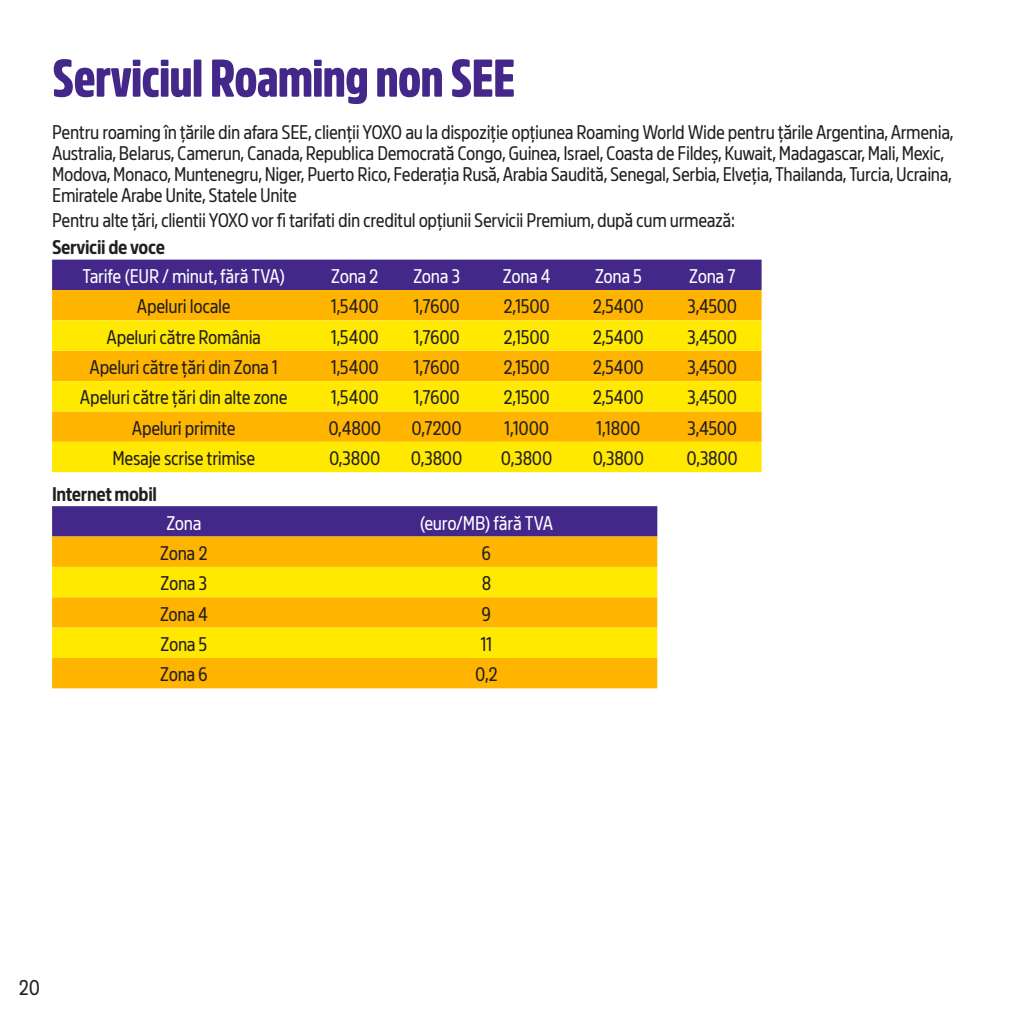
<style>
.page{position:relative;width:1017px;height:1017px;background:#fff}
.page>*{position:absolute;margin:0;border:0;box-sizing:border-box;transform-origin:0 0}
.t1{font:900 52.5px "Amsi Pro Condensed";letter-spacing:-.02em;color:#43288a}
.t2{font:21px "Amsi Pro Narrow";color:#231f20}
.t3{font:19.25px/21px "Amsi Pro Narrow";letter-spacing:-.02em;color:#231f20}
.t4{font:19.25px "Amsi Pro Narrow";letter-spacing:-.02em;color:#fff}
.t5{font:700 19.25px "Amsi Pro Narrow";letter-spacing:-.02em;color:#231f20}
</style>
<div class="page">
<div style="left:52px;top:260px;width:710px;height:30px;background:#43288a"></div>
<div style="left:52px;top:290px;width:710px;height:30px;background:#ffb400"></div>
<svg style="left:52px;top:320px;width:710px;height:152px;background:#ffd401"></svg>
<div style="left:52px;top:506px;width:605px;height:30px;background:#43288a"></div>
<div style="left:52px;top:536px;width:605px;height:152px;background:#ffb400"></div>
<svg style="left:52px;top:567px;width:605px;height:91px;background:#ffd701"></svg>
<h1 class="t1" style="left:52px;top:37px;width:465px">Serviciul Roaming non SEE</h1>
<p class="t3" style="left:52px;top:119px;width:903px">Pentru roaming în țările din afara SEE, clienții YOXO au la dispoziție opțiunea Roaming World Wide pentru țările Argentina, Armenia, Australia, Belarus, Camerun, Canada, Republica Democrată Congo, Guinea, Israel, Coasta de Fildeș, Kuwait, Madagascar, Mali, Mexic, Modova, Monaco, Muntenegru, Niger, Puerto Rico, Federația Rusă, Arabia Saudită, Senegal, Serbia, Elveția, Thailanda, Turcia, Ucraina, Emiratele Arabe Unite, Statele Unite</p>
<p class="t3" style="left:52px;top:208px;width:684px">Pentru alte țări, clientii YOXO vor fi tarifati din creditul opțiunii Servicii Premium, după cum urmează:</p>
<p class="t5" style="left:52px;top:232px;width:114px">Servicii de voce</p>
<p class="t4" style="left:82px;top:261px;width:204px">Tarife (EUR / minut, fără TVA)</p>
<p class="t4" style="left:331px;top:261px;width:49px">Zona 2</p>
<p class="t4" style="left:413px;top:261px;width:49px">Zona 3</p>
<p class="t4" style="left:503px;top:261px;width:50px">Zona 4</p>
<p class="t4" style="left:595px;top:261px;width:49px">Zona 5</p>
<p class="t4" style="left:689px;top:261px;width:48px">Zona 7</p>
<p class="t3" style="left:137px;top:294px;width:95px">Apeluri locale</p>
<p class="t3" style="left:331px;top:294px;width:50px">1,5400</p>
<p class="t3" style="left:413px;top:294px;width:48px">1,7600</p>
<p class="t3" style="left:503px;top:294px;width:48px">2,1500</p>
<p class="t3" style="left:593px;top:294px;width:53px">2,5400</p>
<p class="t3" style="left:687px;top:294px;width:52px">3,4500</p>
<p class="t3" style="left:107px;top:324px;width:156px">Apeluri către România</p>
<p class="t3" style="left:331px;top:324px;width:50px">1,5400</p>
<p class="t3" style="left:413px;top:324px;width:48px">1,7600</p>
<p class="t3" style="left:503px;top:324px;width:48px">2,1500</p>
<p class="t3" style="left:593px;top:324px;width:53px">2,5400</p>
<p class="t3" style="left:687px;top:324px;width:52px">3,4500</p>
<p class="t3" style="left:90px;top:355px;width:190px">Apeluri către țări din Zona 1</p>
<p class="t3" style="left:331px;top:355px;width:50px">1,5400</p>
<p class="t3" style="left:413px;top:355px;width:48px">1,7600</p>
<p class="t3" style="left:503px;top:355px;width:48px">2,1500</p>
<p class="t3" style="left:593px;top:355px;width:53px">2,5400</p>
<p class="t3" style="left:687px;top:355px;width:52px">3,4500</p>
<p class="t3" style="left:80px;top:385px;width:209px">Apeluri către țări din alte zone</p>
<p class="t3" style="left:331px;top:385px;width:50px">1,5400</p>
<p class="t3" style="left:413px;top:385px;width:48px">1,7600</p>
<p class="t3" style="left:503px;top:385px;width:48px">2,1500</p>
<p class="t3" style="left:593px;top:385px;width:53px">2,5400</p>
<p class="t3" style="left:687px;top:385px;width:52px">3,4500</p>
<p class="t3" style="left:132px;top:415px;width:105px">Apeluri primite</p>
<p class="t3" style="left:328px;top:415px;width:54px">0,4800</p>
<p class="t3" style="left:412px;top:415px;width:52px">0,7200</p>
<p class="t3" style="left:504px;top:415px;width:46px">1,1000</p>
<p class="t3" style="left:596px;top:415px;width:46px">1,1800</p>
<p class="t3" style="left:687px;top:415px;width:52px">3,4500</p>
<p class="t3" style="left:112px;top:446px;width:144px">Mesaje scrise trimise</p>
<p class="t3" style="left:329px;top:446px;width:53px">0,3800</p>
<p class="t3" style="left:411px;top:446px;width:53px">0,3800</p>
<p class="t3" style="left:501px;top:446px;width:53px">0,3800</p>
<p class="t3" style="left:593px;top:446px;width:53px">0,3800</p>
<p class="t3" style="left:686px;top:446px;width:53px">0,3800</p>
<p class="t5" style="left:52px;top:479px;width:106px">Internet mobil</p>
<p class="t4" style="left:166px;top:507px;width:37px">Zona</p>
<p class="t4" style="left:420px;top:507px;width:135px">(euro/MB) fără TVA</p>
<p class="t3" style="left:160px;top:540px;width:49px">Zona 2</p>
<p class="t3" style="left:482px;top:540px;width:11px">6</p>
<p class="t3" style="left:160px;top:571px;width:49px">Zona 3</p>
<p class="t3" style="left:482px;top:571px;width:11px">8</p>
<p class="t3" style="left:160px;top:601px;width:50px">Zona 4</p>
<p class="t3" style="left:482px;top:601px;width:11px">9</p>
<p class="t3" style="left:160px;top:631px;width:49px">Zona 5</p>
<p class="t3" style="left:480px;top:631px;width:13px">11</p>
<p class="t3" style="left:160px;top:662px;width:49px">Zona 6</p>
<p class="t3" style="left:475px;top:662px;width:24px">0,2</p>
<p class="t2" style="left:19px;top:971px;width:23px">20</p>
</div>
